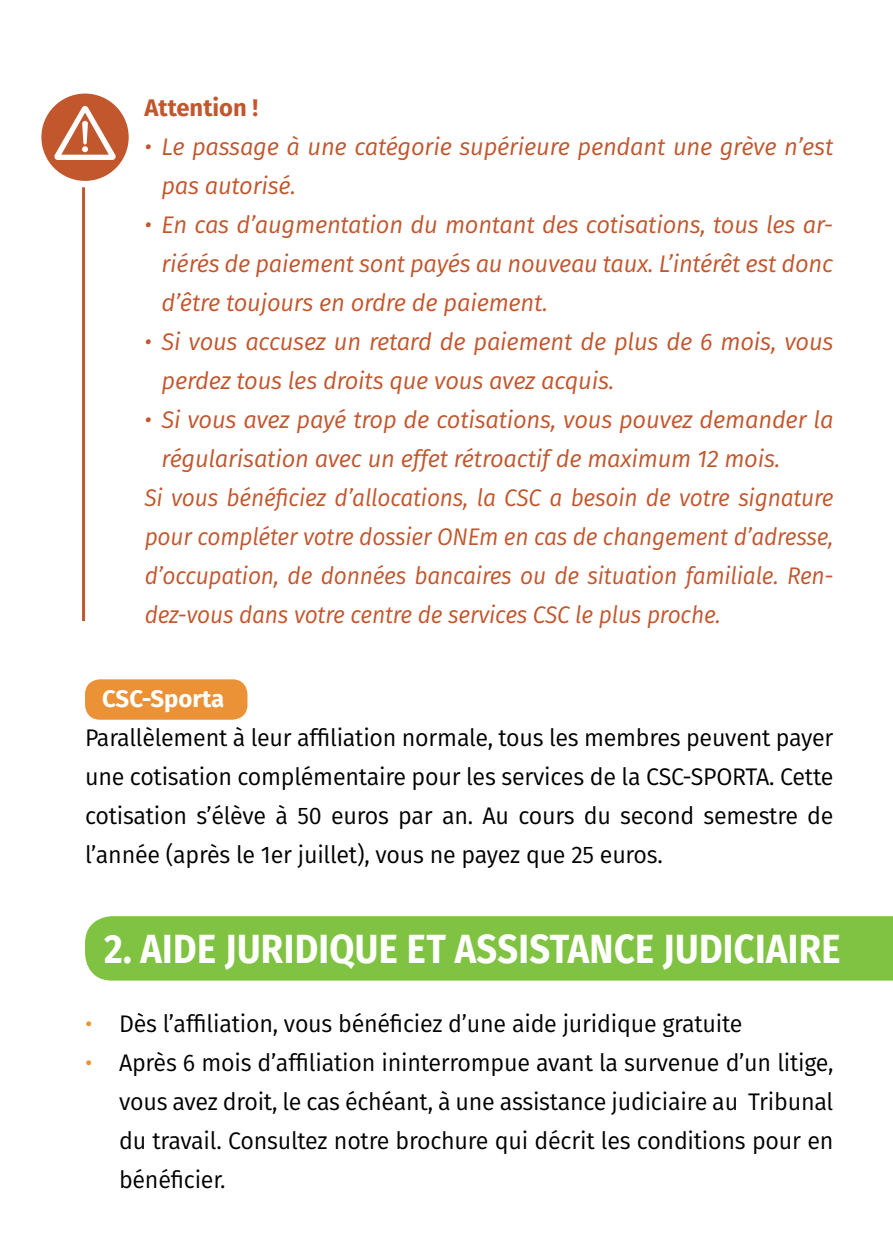
<style>
.page{position:relative;width:893px;height:1259px;background:#fff}
.page>*{position:absolute;margin:0;border:0;box-sizing:border-box;transform-origin:0 0}
.t1{font:700 40.8px "Fira Sans";color:#fff;scale:.89 1}
.t2{font:24px/39px "Fira Sans";letter-spacing:-.01em;color:#000;text-align:justify}
.t3{font:italic 24px/39px "Fira Sans";letter-spacing:-.01em;color:#c2572e}
.t4{font:italic 24px "Fira Sans";letter-spacing:-.01em;color:#c2572e;scale:.95 1}
.t5{font:700 24px "Fira Sans";color:#c2572e}
.t6{font:700 24px "Fira Sans";color:#fff}
.s1{color:#eb9136}
</style>
<div class="page">
<div style="left:85px;top:679px;width:162px;height:40px;background:#eb9136;border-radius:15px"></div>
<div style="left:85px;top:916px;width:808px;height:64px;background:#80c342"></div>
<div style="left:41px;top:94px;width:88px;height:87px;background:#c2572e;border-radius:50%"></div>
<svg style="left:53px;top:104px;width:64px;height:56px"></svg>
<hr style="left:82px;top:187px;width:3px;height:434px;background:#c2572e">
<p class="t5" style="left:145px;top:87px;width:115px">ATTENTION !</p>
<p class="t3" style="left:161px;top:127px;width:673px;text-indent:-17px">• Le passage à une catégorie supérieure pendant une grève n’est pas autorisé.</p>
<p class="t3" style="left:162px;top:205px;width:673px;text-align:justify;text-indent:-17px">• En cas d’augmentation du montant des cotisations, tous les ar&shy;riérés de paiement sont payés au nouveau taux. L’intérêt est donc d’être toujours en ordre de paiement.</p>
<p class="t3" style="left:162px;top:322px;width:673px;text-indent:-17px">• Si vous accusez un retard de paiement de plus de 6 mois, vous perdez tous les droits que vous avez acquis.</p>
<p class="t3" style="left:145px;top:400px;width:690px">• Si vous avez payé trop de cotisations, vous pouvez demander la</p>
<p class="t3" style="left:162px;top:439px;width:620px">régularisation avec un effet rétroactif de maximum 12 mois.</p>
<p class="t4" style="left:145px;top:480px;width:727px">Si vous bénéficiez d’allocations, la CSC a besoin de votre signature</p>
<p class="t4" style="left:145px;top:519px;width:727px">pour compléter votre dossier ONEm en cas de changement d’adresse,</p>
<p class="t4" style="left:145px;top:558px;width:727px">d’occupation, de données bancaires ou de situation familiale. Ren-</p>
<p class="t4" style="left:145px;top:597px;width:608px">dez-vous dans votre centre de services CSC le plus proche.</p>
<p class="t6" style="left:102px;top:678px;width:124px">CSC-SPORTA</p>
<p class="t2" style="left:85px;top:718px;width:750px">Parallèlement à leur affiliation normale, tous les membres peuvent payer une cotisation complémentaire pour les services de la CSC-SPORTA. Cette cotisation s’élève à 50 euros par an. Au cours du second semestre de l’année (après le 1er juillet), vous ne payez que 25 euros.</p>
<h1 class="t1" style="left:104px;top:914px;width:173px">2. AIDE JURIDIQUE</h1>
<h1 class="t1" style="left:407px;top:914px;width:78px">ET ASSISTANCE</h1>
<h1 class="t1" style="left:663px;top:914px;width:35px">JUDICIAIRE</h1>
<p class="t2" style="left:85px;top:1003px;width:659px"><span class="s1">•</span> Dès l’affiliation, vous bénéficiez d’une aide juridique gratuite</p>
<p class="t2" style="left:119px;top:1042px;width:716px;text-indent:-34px"><span class="s1">•</span> Après 6 mois d’affiliation ininterrompue avant la survenue d’un litige, vous avez droit, le cas échéant, à une assistance judiciaire au Tribunal du travail. Consultez notre brochure qui décrit les conditions pour en bénéficier.</p>
</div>
